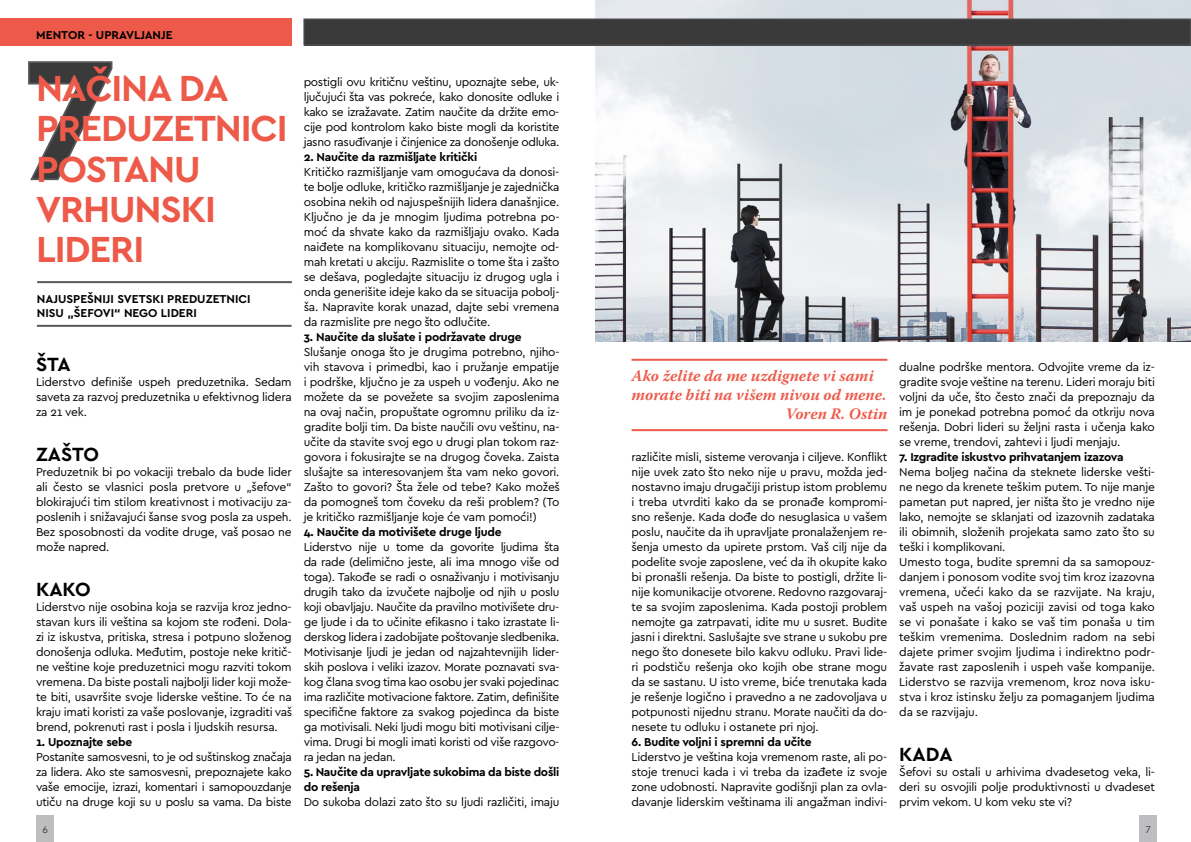
<style>
.page{position:relative;width:1191px;height:842px;background:#fff}
.page>*{position:absolute;margin:0;border:0;box-sizing:border-box;transform-origin:0 0}
.t1{font:700 178px "Cera Pro";color:#3a3a3a}
.t2{font:700 38px/40px "Cera Pro";letter-spacing:-.03em;color:#ed5a4a}
.t3{font:700 20px "Cera Pro";color:#000}
.t4{font:italic 700 16px "Warnock PKS";color:#ed5a4a}
.t5{font:12px/15px "Cera Pro";letter-spacing:-.02em;color:#000;text-align:justify}
.t6{font:700 12px/15px "Cera Pro";letter-spacing:-.02em;color:#000}
.t7{font:700 12px/14px "Cera Pro";color:#000}
.t8{font:300 10px "Cera Pro";color:#000}
</style>
<div class="page">
<div style="left:37px;top:816px;width:17px;height:26px;background:#bcbec0"></div>
<div style="left:1139px;top:816px;width:18px;height:26px;background:#bcbec0"></div>
<img style="left:595px;top:0;width:596px;height:341px">
<hr style="left:631px;top:429px;width:256px;height:2px;background:#ed5a4a">
<hr style="left:631px;top:359px;width:256px;height:2px;background:#ed5a4a">
<div style="left:0;top:18px;width:292px;height:28px;background:#ed5a4a"></div>
<hr style="left:37px;top:281px;width:255px;height:2px;background:#58585a">
<hr style="left:37px;top:325px;width:255px;height:2px;background:#58585a">
<div style="left:304px;top:19px;width:886px;height:26px;background:#3a3a3a"></div>
<div style="left:303px;top:18px;width:888px;height:28px;border:1px solid #58585a"></div>
<svg style="left:28px;top:61px;width:85px;height:120px"></svg>
<p class="t7" style="left:36px;top:27px;width:138px">MENTOR - upravljanje</p>
<h1 class="t1" style="left:22px;top:-20px;width:95px">7</h1>
<h2 class="t2" style="left:36px;top:67px;width:253px">načina da preduzetnici posta</h2>
<h2 class="t2" style="left:36px;top:147px;width:181px;text-indent:112px">nu vrhunski lideri</h2>
<p class="t7" style="left:37px;top:291px;width:215px">Naj uspešniji svetski preduzetnici nisu „šefovi“ nego lideri</p>
<h3 class="t3" style="left:36px;top:351px;width:36px">ŠTA</h3>
<p class="t5" style="left:36px;top:374px;width:257px">Liderstvo definiše uspeh preduzetnika. Sedam saveta za razvoj preduzetnika u efektivnog lidera za 21 vek.</p>
<h3 class="t3" style="left:36px;top:441px;width:65px">ZAŠTO</h3>
<p class="t5" style="left:36px;top:464px;width:257px">Preduzetnik bi po vokaciji trebalo da bude lider ali često se vlasnici posla pretvore u „šefove“ blokirajući tim stilom kreativnost i motivaciju za&shy;poslenih i snižavajući šanse svog posla za uspeh.<br>Bez sposobnosti da vodite druge, vaš posao ne može napred.</p>
<h3 class="t3" style="left:36px;top:576px;width:56px">KAKO</h3>
<p class="t5" style="left:36px;top:599px;width:258px">Liderstvo nije osobina koja se razvija kroz jedno&shy;stavan kurs ili veština sa kojom ste rođeni. Dola&shy;zi iz iskustva, pritiska, stresa i potpuno složenog donošenja odluka. Međutim, postoje neke kritič&shy;ne veštine koje preduzetnici mogu razviti tokom vremena. Da biste postali najbolji lider koji može&shy;te biti, usavršite svoje liderske veštine. To će na kraju imati koristi za vaše poslovanje, izgraditi vaš brend, pokrenuti rast i posla i ljudskih resursa.</p>
<p class="t6" style="left:36px;top:734px;width:98px">1. Upoznajte sebe</p>
<p class="t5" style="left:36px;top:749px;width:257px">Postanite samosvesni, to je od suštinskog značaja za lidera. Ako ste samosvesni, prepoznajete kako vaše emocije, izrazi, komentari i samopouzdanje utiču na druge koji su u poslu sa vama. Da biste</p>
<p class="t5" style="left:304px;top:74px;width:257px">postigli ovu kritičnu veštinu, upoznajte sebe, uk&shy;ljučujući šta vas pokreće, kako donosite odluke i kako se izražavate. Zatim naučite da držite emo&shy;cije pod kontrolom kako biste mogli da koristite jasno rasuđivanje i činjenice za donošenje odluka.</p>
<p class="t6" style="left:304px;top:149px;width:175px">2. Naučite da razmišljate kritički</p>
<p class="t5" style="left:304px;top:164px;width:257px">Kritičko razmišljanje vam omogućava da donosi&shy;te bolje odluke, kritičko razmišljanje je zajednička osobina nekih od najuspešnijih lidera današnjice.<br>Ključno je da je mnogim ljudima potrebna po&shy;moć da shvate kako da razmišljaju ovako. Kada naiđete na komplikovanu situaciju, nemojte od&shy;mah kretati u akciju. Razmislite o tome šta i zašto se dešava, pogledajte situaciju iz drugog ugla i onda generišite ideje kako da se situacija pobolj&shy;ša. Napravite korak unazad, dajte sebi vremena da razmislite pre nego što odlučite.</p>
<p class="t6" style="left:304px;top:329px;width:219px">3. Naučite da slušate i podržavate druge</p>
<p class="t5" style="left:304px;top:344px;width:258px">Slušanje onoga što je drugima potrebno, njiho&shy;vih stavova i primedbi, kao i pružanje empatije i podrške, ključno je za uspeh u vođenju. Ako ne možete da se povežete sa svojim zaposlenima na ovaj način, propuštate ogromnu priliku da iz&shy;gradite bolji tim. Da biste naučili ovu veštinu, na&shy;učite da stavite svoj ego u drugi plan tokom raz&shy;govora i fokusirajte se na drugog čoveka. Zaista slušajte sa interesovanjem šta vam neko govori.<br>Zašto to govori? Šta žele od tebe? Kako možeš da pomogneš tom čoveku da reši problem? (To je kritičko razmišljanje koje će vam pomoći!)</p>
<p class="t6" style="left:304px;top:524px;width:199px">4. Naučite da motivišete druge ljude</p>
<p class="t5" style="left:304px;top:539px;width:257px">Liderstvo nije u tome da govorite ljudima šta da rade (delimično jeste, ali ima mnogo više od toga). Takođe se radi o osnaživanju i motivisanju drugih tako da izvučete najbolje od njih u poslu koji obavljaju. N aučite da pravilno motivišete dru&shy;ge ljude i da to učinite efikasno i tako izrastate li&shy;derskog lidera i zadobijate poštovanje sledbenika.<br>Motivisanje ljudi je jedan od najzahtevnijih lider&shy;skih poslova i veliki izazov. Morate poznavati sva&shy;kog člana svog tima kao osobu jer svaki pojedinac ima različite motivacione faktore. Zatim, definišite specifične faktore za svakog pojedinca da biste ga motivisali. N eki ljudi mogu biti motivisani cilje&shy;vima. Drugi bi mogli imati koristi od više razgovo&shy;ra jedan na jedan.</p>
<p class="t6" style="left:304px;top:764px;width:257px">5. Naučite da upravljate sukobima da biste došli do rešenja</p>
<p class="t5" style="left:304px;top:794px;width:257px">Do sukoba dolazi zato što su ljudi različiti, imaju</p>
<h3 class="t4" style="left:631px;top:366px;width:244px">Ako želite da me uzdignete vi sami</h3>
<h3 class="t4" style="left:631px;top:385px;width:256px">morate biti na višem nivou od mene.</h3>
<h3 class="t4" style="left:785px;top:404px;width:103px">Voren R. Ostin</h3>
<p class="t5" style="left:631px;top:449px;width:257px">različite misli, sisteme verovanja i ciljeve. Konflikt nije uvek zato što neko nije u pravu, možda jed&shy;nostavno imaju drugačiji pristup istom problemu i treba utvrditi kako da se pronađe kompromi&shy;sno rešenje. Kada dođe do nesuglasica u vašem poslu, naučite da ih upravljate pronalaženjem re&shy;šenja umesto da upirete prstom. Vaš cilj nije da podelite svoje zaposlene, već da ih okupite kako bi pronašli rešenja. Da biste to postigli, držite li&shy;nije komunikacije otvorene. Redovno razgovaraj&shy;te sa svojim zaposlenima. Kada postoji problem nemojte ga zatrpavati, idite mu u susret. Budite jasni i direktni. Saslušajte sve strane u sukobu pre nego što donesete bilo kakvu odluku. Pravi lide&shy;ri podstiču rešenja oko kojih obe strane mogu da se sastanu. U isto vreme, biće trenutaka kada je rešenje logično i pravedno a ne zadovoljava u potpunosti nijednu stranu. Morate naučiti da do&shy;nesete tu odluku i ostanete pri njoj.</p>
<p class="t6" style="left:631px;top:734px;width:182px">6. Budite voljni i spremni da učite</p>
<p class="t5" style="left:631px;top:749px;width:257px">Liderstvo je veština koja vremenom raste, ali po&shy;stoje trenuci kada i vi treba da izađete iz svoje zone udobnosti. Napravite godišnji plan za ovla&shy;davanje liderskim veštinama ili angažman indivi-</p>
<p class="t5" style="left:899px;top:359px;width:257px">dualne podrške mentora. Odvojite vreme da iz&shy;gradite svoje veštine na terenu. Lideri moraju biti voljni da uče, što često znači da prepoznaju da im je ponekad potrebna pomoć da otkriju nova rešenja. Dobri lideri su željni rasta i učenja kako se vreme, trendovi, zahtevi i ljudi menjaju.</p>
<p class="t6" style="left:899px;top:449px;width:226px">7. Izgradite iskustvo prihvatanjem izazova</p>
<p class="t5" style="left:899px;top:464px;width:257px;text-align:left">Nema boljeg načina da steknete liderske vešti&shy;ne nego da krenete teškim putem. To nije manje pametan put napred, jer ništa što je vredno nije lako, nemojte se sklanjati od izazovnih zadataka ili obimnih, složenih projekata samo zato što su teški i komplikovani.<br>U mesto toga, budite spremni da sa samopouz&shy;danjem i ponosom vodite svoj tim kroz izazovna vremena, učeći kako da se razvijate. Na kraju, vaš uspeh na vašoj poziciji zavisi od toga kako se vi ponašate i kako se vaš tim ponaša u tim teškim vremenima. Doslednim radom na sebi dajete primer svojim ljudima i indirektno podr&shy;žavate rast zaposlenih i uspeh vaše kompanije.<br>Liderstvo se razvija vremenom, kroz nova isku&shy;stva i kroz istinsku želju za pomaganjem ljudima da se razvijaju.</p>
<h3 class="t3" style="left:899px;top:741px;width:55px">KADA</h3>
<p class="t5" style="left:899px;top:764px;width:257px">Šefovi su ostali u arhivima dvadesetog veka, li&shy;deri su osvojili polje produktivnosti u dvadeset prvim vekom. U kom veku ste vi?</p>
<p class="t8" style="left:43px;top:823px;width:7px">6</p>
<p class="t8" style="left:1146px;top:823px;width:6px">7</p>
</div>
